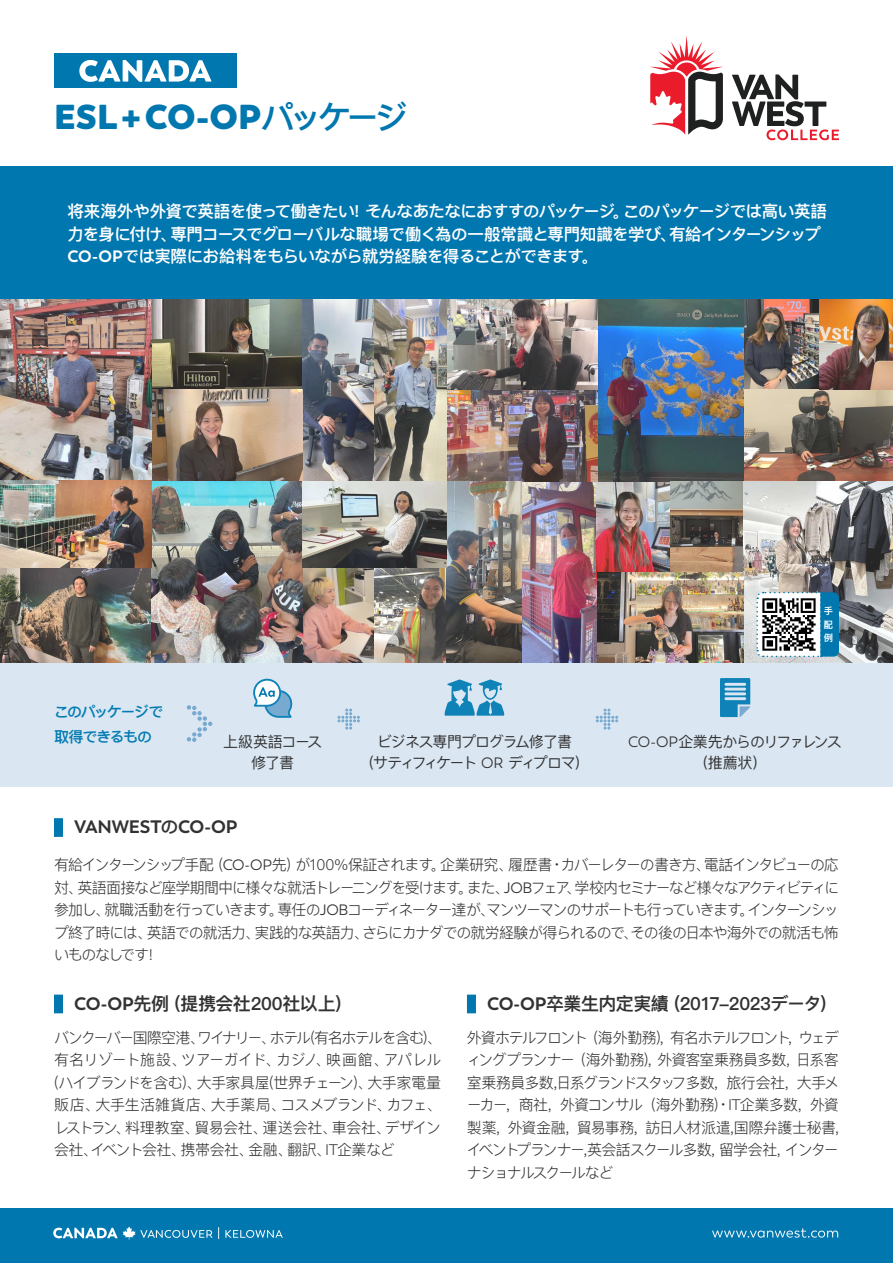
<style>
.page{position:relative;width:893px;height:1263px;background:#fff}
.page>*{position:absolute;margin:0;border:0;box-sizing:border-box;transform-origin:0 0}
.t1{font:800 34.5px "Boston";color:#0077af}
.t2{font:18px "Ping Fang SC Heavy";letter-spacing:-.025em;color:#333233}
.t3{font:700 18px "Boston";letter-spacing:-.015em;color:#333233}
.t4{font:16.5px/22.5px "Ping Fang SC Heavy";letter-spacing:-.04em;color:#fff}
.t5{font:15px/22.5px "Ping Fang SC Regular";letter-spacing:-.075em;color:#333233;text-align:justify}
.t6{font:15px "Ping Fang SC Medium";letter-spacing:-.08em;color:#333233}
.t7{font:15px "Ping Fang SC Medium";letter-spacing:-.155em;color:#333233}
.t8{font:15px "Ping Fang SC Medium";letter-spacing:-.11em;color:#333233}
.t9{font:15px "Ping Fang SC Heavy";letter-spacing:-.09em;color:#047cb3}
.t10{font:15px "Ping Fang SC Heavy";letter-spacing:-.07em;color:#047cb3}
.t11{font:15px "Ping Fang SC Medium";letter-spacing:-.05em;color:#333233}
.t12{font:9.3px "Ping Fang SC Heavy";color:#fff}
.s1{font-family:"Ping Fang SC Heavy";font-weight:400;font-size:33px}
.s2{font-family:"Boston";font-weight:700}
.s3{font-family:"Boston"}
.s4{font-family:"Ping Fang SC Heavy";font-weight:400}
.s5{font-family:"Yu Gothic"}
</style>
<div class="page">
<div style="left:0;top:1209px;width:893px;height:54px;background:#0077af"></div>
<svg style="left:712px;top:1228px;width:126px;height:9px"></svg>
<svg style="left:53px;top:1226px;width:230px;height:13px"></svg>
<svg style="left:732px;top:74px;width:107px;height:66px"></svg>
<svg style="left:650px;top:36px;width:73px;height:99px"></svg>
<div style="left:54px;top:54px;width:183px;height:34px;background:#0077af"></div>
<svg style="left:79px;top:60px;width:133px;height:22px"></svg>
<div style="left:54px;top:818px;width:9px;height:19px;background:#0077af"></div>
<div style="left:54px;top:994px;width:9px;height:19px;background:#0077af"></div>
<div style="left:467px;top:994px;width:9px;height:19px;background:#0077af"></div>
<img style="left:0;top:299px;width:893px;height:364px">
<div style="left:0;top:166px;width:893px;height:133px;background:#0077af"></div>
<div style="left:0;top:663px;width:893px;height:123px;background:#dae7f2"></div>
<svg style="left:444px;top:679px;width:61px;height:37px"></svg>
<svg style="left:720px;top:678px;width:30px;height:39px"></svg>
<svg style="left:253px;top:678px;width:40px;height:40px"></svg>
<svg style="left:187px;top:705px;width:25px;height:37px"></svg>
<svg style="left:337px;top:709px;width:23px;height:21px"></svg>
<svg style="left:596px;top:709px;width:22px;height:21px"></svg>
<svg style="left:756px;top:592px;width:83px;height:66px"></svg>
<h1 class="t1" style="left:54px;top:94px;width:355px">ESL + CO-OP<span class="s1">パッケージ</span></h1>
<p class="t4" style="left:68px;top:201px;width:761px">将来海外や外資で英語を使って働きたい! そんなあたなにおすすのパッケージ。このパッケージでは高い英語力を身に付け、専門コースでグローバルな職場で働く為の一般常識と専門知識を学び、有給インターンシップ<br><span class="s2">CO-OP</span>では実際にお給料をもらいながら就労経験を得ることができます。</p>
<p class="t9" style="left:54px;top:702px;width:111px">このパッケージで</p>
<p class="t10" style="left:54px;top:728px;width:100px">取得できるもの</p>
<p class="t6" style="left:377px;top:733px;width:197px">ビジネス専門プログラム修了書</p>
<p class="t7" style="left:369px;top:754px;width:212px">(サティフィケート <span class="s3">OR</span> ディプロマ)</p>
<p class="t11" style="left:223px;top:733px;width:100px">上級英語コース</p>
<p class="t6" style="left:251px;top:754px;width:45px">修了書</p>
<p class="t12" style="left:824px;top:605px;width:11px">手</p>
<p class="t12" style="left:824px;top:619px;width:11px">配</p>
<p class="t12" style="left:824px;top:632px;width:11px">例</p>
<p class="t8" style="left:628px;top:733px;width:215px"><span class="s3">CO-OP</span>企業先からのリファレンス</p>
<p class="t6" style="left:703px;top:754px;width:65px">(推薦状）</p>
<p class="t3" style="left:74px;top:816px;width:165px">VANWEST<span class="s4">の</span>CO-OP</p>
<p class="t5" style="left:54px;top:854px;width:786px">有給インターンシップ手配（<span class="s3">CO-OP</span>先）が100％保証されます。企業研究、履歴書<span class="s5">・</span>カバーレターの書き方、電話インタビューの応対、英語面接など座学期間中に様々な就活トレーニングを受けます。また、<span class="s3">JOB</span>フェア、学校内セミナーなど様々なアクティビティに参加し、就職活動を行っていきます。専任の<span class="s3">JOB</span>コーディネーター達が、マンツーマンのサポートも行っていきます。インターンシップ終了時には、英語での就活力、実践的な英語力、さらにカナダでの就労経験が得られるので、その後の日本や海外での就活も怖いものなしです！</p>
<p class="t2" style="left:74px;top:992px;width:268px"><span class="s2">CO-OP</span>先例 (提携会社200社以上)</p>
<p class="t5" style="left:54px;top:1026px;width:389px">バンクーバー国際空港、ワイナリー、ホテル(有名ホテルを含む)、有名リゾート施設、ツアーガイド、カジノ、映画館、アパレル(ハイブランドを含む)、大手家具屋(世界チェーン)、大手家電量販店、大手生活雑貨店、大手薬局、コスメブランド、カフェ、レストラン、料理教室、貿易会社、運送会社、車会社、デザイン会社、イベント会社、携帯会社、金融、翻訳、IT企業など</p>
<p class="t2" style="left:487px;top:992px;width:340px"><span class="s2">CO-OP</span>卒業生内定実績 (2017-2023データ)</p>
<p class="t5" style="left:467px;top:1026px;width:374px">外資ホテルフロント (海外勤務), 有名ホテルフロント, ウェディングプランナー (海外勤務), 外資客室乗務員多数, 日系客室乗務員多数,日系グランドスタッフ多数, 旅行会社, 大手メーカー, 商社, 外資コンサル (海外勤務)<span class="s5">・</span>IT企業多数, 外資製薬, 外資金融, 貿易事務, 訪日人材派遣,国際弁護士秘書,イベントプランナー,英会話スクール多数, 留学会社, インターナショナルスクールなど</p>
</div>
